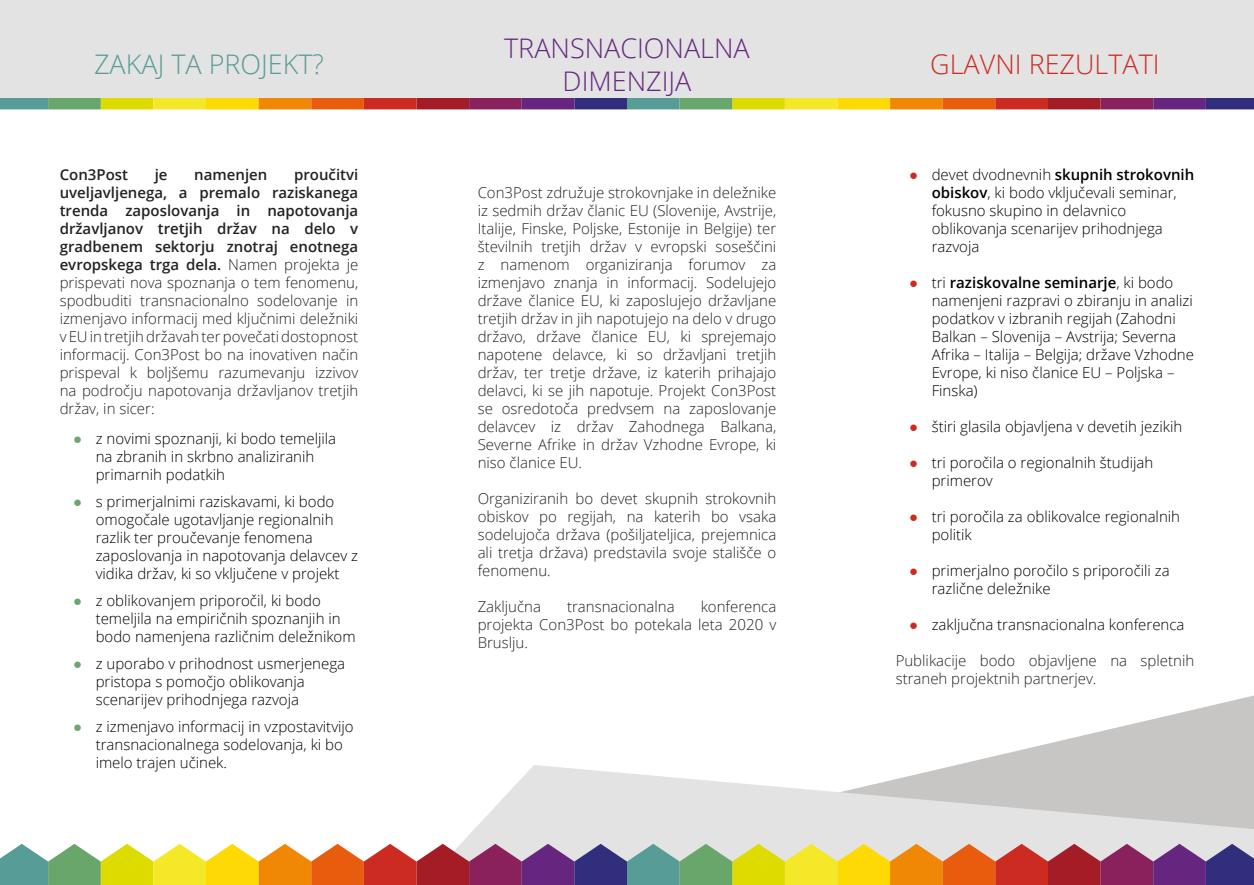
<style>
.page{position:relative;width:1254px;height:885px;background:#fff}
.page>*{position:absolute;margin:0;border:0;box-sizing:border-box;transform-origin:0 0}
.t1{font:300 27px/32.4px "Open Sans";color:#662680;text-align:center}
.t2{font:300 27px "Open Sans";color:#579c96}
.t3{font:300 27px "Open Sans";color:#cc2b21}
.t4{font:300 15px/18px "Open Sans";color:#222;text-align:justify}
.t5{font:300 15px/18px "Open Sans";color:#000}
.t6{font:600 15px "Open Sans";color:#222}
.s1{font-weight:600}
.s2{font-family:"Arial";font-weight:400;color:#69a86c}
.s3{font-family:"Arial";font-weight:400;color:#cc2b21}
</style>
<div class="page">
<svg style="left:957px;top:696px;width:297px;height:69px"></svg>
<svg style="left:442px;top:765px;width:812px;height:79px;fill:#e3e3e3"></svg>
<svg style="left:0;top:98px;width:1254px;height:11px"></svg>
<div style="left:0;top:0;width:1254px;height:98px;background:#e3e3e3"></div>
<svg style="left:0;top:844px;width:1254px;height:41px"></svg>
<h1 class="t2" style="left:94px;top:46px;width:231px">ZAKAJ TA PROJEKT?</h1>
<h1 class="t1" style="left:504px;top:31px;width:247px">TRANSNACIONALNA<br>DIMENZIJA</h1>
<h1 class="t3" style="left:930px;top:46px;width:231px">GLAVNI REZULTATI</h1>
<p class="t4" style="left:60px;top:165px;width:300px;text-indent:234px"><span class="s1">proučitvi uveljavljenega, a premalo raziskanega trenda zaposlovanja in napotovanja državljanov tretjih držav na delo v gradbenem sektorju znotraj enotnega evropskega trga dela.</span> Namen projekta je prispevati nova spoznanja o tem fenomenu, spodbuditi transnacionalno sodelovanje in izmenjavo informacij med ključnimi deležniki v EU in tretjih državah ter povečati dostopnost informacij. Con3Post bo na inovativen način prispeval k boljšemu razumevanju izzivov na področju napotovanja državljanov tretjih držav, in sicer:</p>
<p class="t5" style="left:96px;top:429px;width:242px;text-indent:-22px"><span class="s2">●</span> z novimi spoznanji, ki bodo temeljila na zbranih in skrbno analiziranih primarnih podatkih</p>
<p class="t5" style="left:96px;top:492px;width:264px;text-indent:-22px"><span class="s2">●</span> s primerjalnimi raziskavami, ki bodo omogočale ugotavljanje regionalnih razlik ter proučevanje fenomena zaposlovanja in napotovanja delavcev z vidika držav, ki so vključene v projekt</p>
<p class="t5" style="left:96px;top:591px;width:262px;text-indent:-22px"><span class="s2">●</span> z oblikovanjem priporočil, ki bodo temeljila na empiričnih spoznanjih in bodo namenjena različnim deležnikom</p>
<p class="t5" style="left:96px;top:654px;width:251px;text-indent:-22px"><span class="s2">●</span> z uporabo v prihodnost usmerjenega pristopa s pomočjo oblikovanja scenarijev prihodnjega razvoja</p>
<p class="t5" style="left:96px;top:717px;width:260px;text-indent:-22px"><span class="s2">●</span> z izmenjavo informacij in vzpostavitvijo transnacionalnega sodelovanja, ki bo imelo trajen učinek.</p>
<p class="t6" style="left:60px;top:164px;width:70px">Con3Post</p>
<p class="t6" style="left:155px;top:164px;width:14px">je</p>
<p class="t6" style="left:194px;top:164px;width:75px">namenjen</p>
<p class="t4" style="left:478px;top:183px;width:300px">Con3Post združuje strokovnjake in deležnike iz sedmih držav članic EU (Slovenije, Avstrije, Italije, Finske, Poljske, Estonije in Belgije) ter številnih tretjih držav v evropski soseščini z namenom organiziranja forumov za izmenjavo znanja in informacij. Sodelujejo države članice EU, ki zaposlujejo državljane tretjih držav in jih napotujejo na delo v drugo državo, države članice EU, ki sprejemajo napotene delavce, ki so državljani tretjih držav, ter tretje države, iz katerih prihajajo delavci, ki se jih napotuje. Projekt Con3Post se osredotoča predvsem na zaposlovanje delavcev iz držav Zahodnega Balkana, Severne Afrike in držav Vzhodne Evrope, ki niso članice EU.</p>
<p class="t4" style="left:478px;top:489px;width:300px">Organiziranih bo devet skupnih strokovnih obiskov po regijah, na katerih bo vsaka sodelujoča država (pošiljateljica, prejemnica ali tretja država) predstavila svoje stališče o fenomenu.</p>
<p class="t4" style="left:478px;top:597px;width:65px">Zaključna</p>
<p class="t4" style="left:567px;top:597px;width:109px">transnacionalna</p>
<p class="t4" style="left:478px;top:597px;width:300px;text-indent:223px">konferenca projekta Con3Post bo potekala leta 2020 v Bruslju.</p>
<p class="t5" style="left:932px;top:165px;width:264px;text-indent:-22px"><span class="s3">●</span> devet dvodnevnih <span class="s1">skupnih strokovnih obiskov</span>, ki bodo vključevali seminar, fokusno skupino in delavnico oblikovanja scenarijev prihodnjega razvoja</p>
<p class="t5" style="left:932px;top:273px;width:264px;text-indent:-22px"><span class="s3">●</span> tri <span class="s1">raziskovalne seminarje</span>, ki bodo namenjeni razpravi o zbiranju in analizi podatkov v izbranih regijah (Zahodni Balkan – Slovenija – Avstrija; Severna Afrika – Italija – Belgija; države Vzhodne Evrope, ki niso članice EU – Poljska – Finska)</p>
<p class="t5" style="left:909px;top:417px;width:275px"><span class="s3">●</span> štiri glasila objavljena v devetih jezikih</p>
<p class="t5" style="left:932px;top:453px;width:223px;text-indent:-22px"><span class="s3">●</span> tri poročila o regionalnih študijah primerov</p>
<p class="t5" style="left:932px;top:507px;width:250px;text-indent:-22px"><span class="s3">●</span> tri poročila za oblikovalce regionalnih politik</p>
<p class="t5" style="left:932px;top:561px;width:240px;text-indent:-22px"><span class="s3">●</span> primerjalno poročilo s priporočili za različne deležnike</p>
<p class="t5" style="left:909px;top:615px;width:277px"><span class="s3">●</span> zaključna transnacionalna konferenca</p>
<p class="t4" style="left:896px;top:651px;width:300px">Publikacije bodo objavljene na spletnih straneh projektnih partnerjev.</p>
</div>
